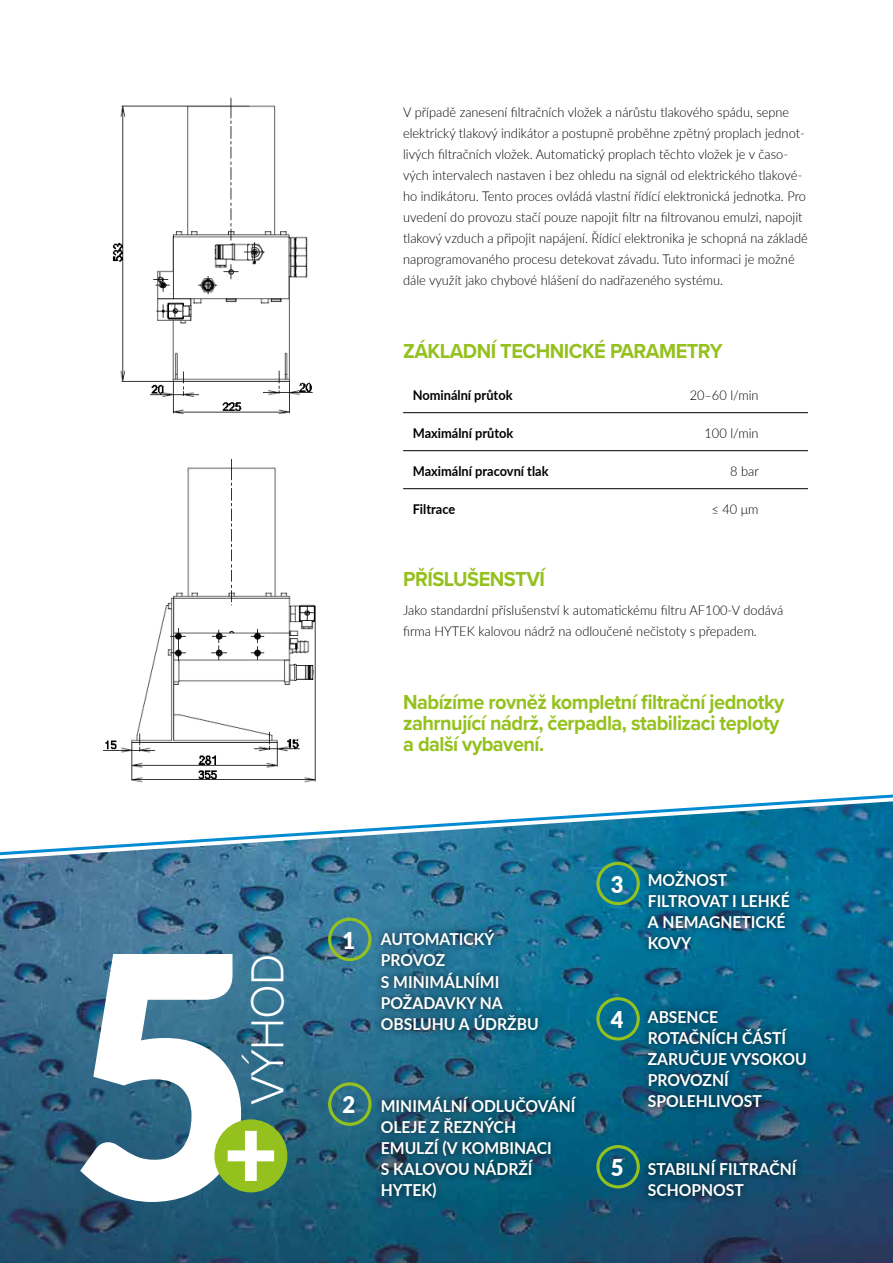
<style>
.page{position:relative;width:893px;height:1263px;background:#fff}
.page>*{position:absolute;margin:0;border:0;box-sizing:border-box;transform-origin:0 0}
.t1{font:900 336.6px "Lato";color:#fff;scale:.95 1}
.t2{font:300 48px "Proxima Nova";letter-spacing:-.025em;color:#fff;scale:.95 1}
.t3{font:900 23.1px "Lato";color:#fff;scale:.95 1}
.t4{font:700 21px/21px "Proxima Nova";letter-spacing:-.025em;color:#95c11f;scale:.95 1}
.t5{font:700 16.5px/21px "Lato";color:#fff;scale:.95 1}
.t6{font:300 13.5px/21px "Lato";color:#000;scale:.95 1}
.t7{font:700 13.5px "Lato";color:#000;scale:.95 1}
.s1{font-weight:900;font-size:23.1px}
</style>
<div class="page">
<img style="left:0;top:801px;width:893px;height:462px">
<img style="left:103px;top:459px;width:213px;height:324px">
<img style="left:112px;top:98px;width:201px;height:317px">
<hr style="left:403px;top:412px;width:405px;height:1px;background:#000">
<hr style="left:403px;top:450px;width:405px;height:1px;background:#000">
<hr style="left:403px;top:488px;width:405px;height:1px;background:#000">
<div style="left:214px;top:1119px;width:73px;height:73px;background:#95c11f;border-radius:50%"></div>
<svg style="left:228px;top:1131px;width:46px;height:50px"></svg>
<div style="left:328px;top:918px;width:44px;height:43px;border:3px solid #95c11f;border-radius:50%"></div>
<div style="left:374px;top:923px;width:171px;height:114px;background:#000;opacity:.75"></div>
<div style="left:374px;top:1089px;width:208px;height:115px;background:#000;opacity:.75"></div>
<div style="left:328px;top:1082px;width:44px;height:44px;border:3px solid #95c11f;border-radius:50%"></div>
<div style="left:641px;top:863px;width:155px;height:93px;background:#000;opacity:.75"></div>
<div style="left:596px;top:862px;width:44px;height:43px;border:3px solid #95c11f;border-radius:50%"></div>
<div style="left:641px;top:1003px;width:172px;height:111px;background:#000;opacity:.75"></div>
<div style="left:596px;top:997px;width:44px;height:43px;border:3px solid #95c11f;border-radius:50%"></div>
<div style="left:641px;top:1152px;width:163px;height:52px;background:#000;opacity:.75"></div>
<div style="left:596px;top:1145px;width:44px;height:43px;border:3px solid #95c11f;border-radius:50%"></div>
<h1 class="t1" style="left:70px;top:823px;width:197px">5</h1>
<h2 class="t2" style="left:232px;top:1105px;width:161px;rotate:-90deg">VÝHOD</h2>
<p class="t6" style="left:403px;top:101px;width:427px">V případě zanesení filtračních vložek a nárůstu tlakového spádu, sepne elektrický tlakový indikátor a postupně proběhne zpětný proplach jednot&shy;livých filtračních vložek. Automatický proplach těchto vložek je v časo&shy;vých intervalech nastaven i bez ohledu na signál od elektrického tlakové&shy;ho indikátoru. Tento proces ovládá vlastní řídící elektronická jednotka. Pro uvedení do provozu stačí pouze napojit filtr na filtrovanou emulzi, napojit tlakový vzduch a připojit napájení. Řídící elektronika je schopná na základě naprogramovaného procesu detekovat závadu. Tuto informaci je možné dále využít jako chybové hlášení do nadřazeného systému.</p>
<h3 class="t4" style="left:403px;top:340px;width:338px">ZÁKLADNÍ TECHNICKÉ PARAMETRY</h3>
<p class="t7" style="left:413px;top:385px;width:107px">Nominální průtok</p>
<p class="t6" style="left:690px;top:384px;width:74px">20–60 l/min</p>
<p class="t7" style="left:413px;top:423px;width:107px">Maximální průtok</p>
<p class="t6" style="left:704px;top:422px;width:58px">100 l/min</p>
<p class="t7" style="left:413px;top:461px;width:144px">Maximální pracovní tlak</p>
<p class="t6" style="left:730px;top:460px;width:32px">8 bar</p>
<p class="t7" style="left:413px;top:499px;width:46px">Filtrace</p>
<p class="t6" style="left:711px;top:498px;width:51px">≤ 40 μm</p>
<h3 class="t4" style="left:403px;top:568px;width:151px">PŘÍSLUŠENSTVÍ</h3>
<p class="t6" style="left:403px;top:600px;width:402px">Jako standardní příslušenství k automatickému filtru AF100-V dodává firma HYTEK kalovou nádrž na odloučené nečistoty s přepadem.</p>
<h3 class="t4" style="left:403px;top:691px;width:403px">Nabízíme rovněž kompletní filtrační jednotky zahrnující nádrž, čerpadla, stabilizaci teploty a další vybavení.</h3>
<p class="t5" style="left:381px;top:928px;width:168px;text-indent:-38px"><span class="s1">1</span> AUTOMATICKÝ<br>PROVOZ<br>S MINIMÁLNÍMI<br>POŽADAVKY NA<br>OBSLUHU A ÚDRŽBU</p>
<h3 class="t3" style="left:343px;top:1087px;width:15px">2</h3>
<p class="t5" style="left:381px;top:1095px;width:206px">MINIMÁLNÍ ODLUČOVÁNÍ<br>OLEJE Z ŘEZNÝCH<br>EMULZÍ (V KOMBINACI<br>S KALOVOU NÁDRŽÍ<br>HYTEK)</p>
<h3 class="t3" style="left:611px;top:867px;width:15px">3</h3>
<p class="t5" style="left:648px;top:868px;width:151px">MOŽNOST<br>FILTROVAT I LEHKÉ<br>A NEMAGNETICKÉ<br>KOVY</p>
<h3 class="t3" style="left:611px;top:1002px;width:15px">4</h3>
<h3 class="t3" style="left:611px;top:1150px;width:15px">5</h3>
<p class="t5" style="left:648px;top:1006px;width:169px">ABSENCE<br>ROTAČNÍCH ČÁSTÍ<br>ZARUČUJE VYSOKOU<br>PROVOZNÍ<br>SPOLEHLIVOST</p>
<p class="t5" style="left:648px;top:1158px;width:158px">STABILNÍ FILTRAČNÍ<br>SCHOPNOST</p>
</div>
